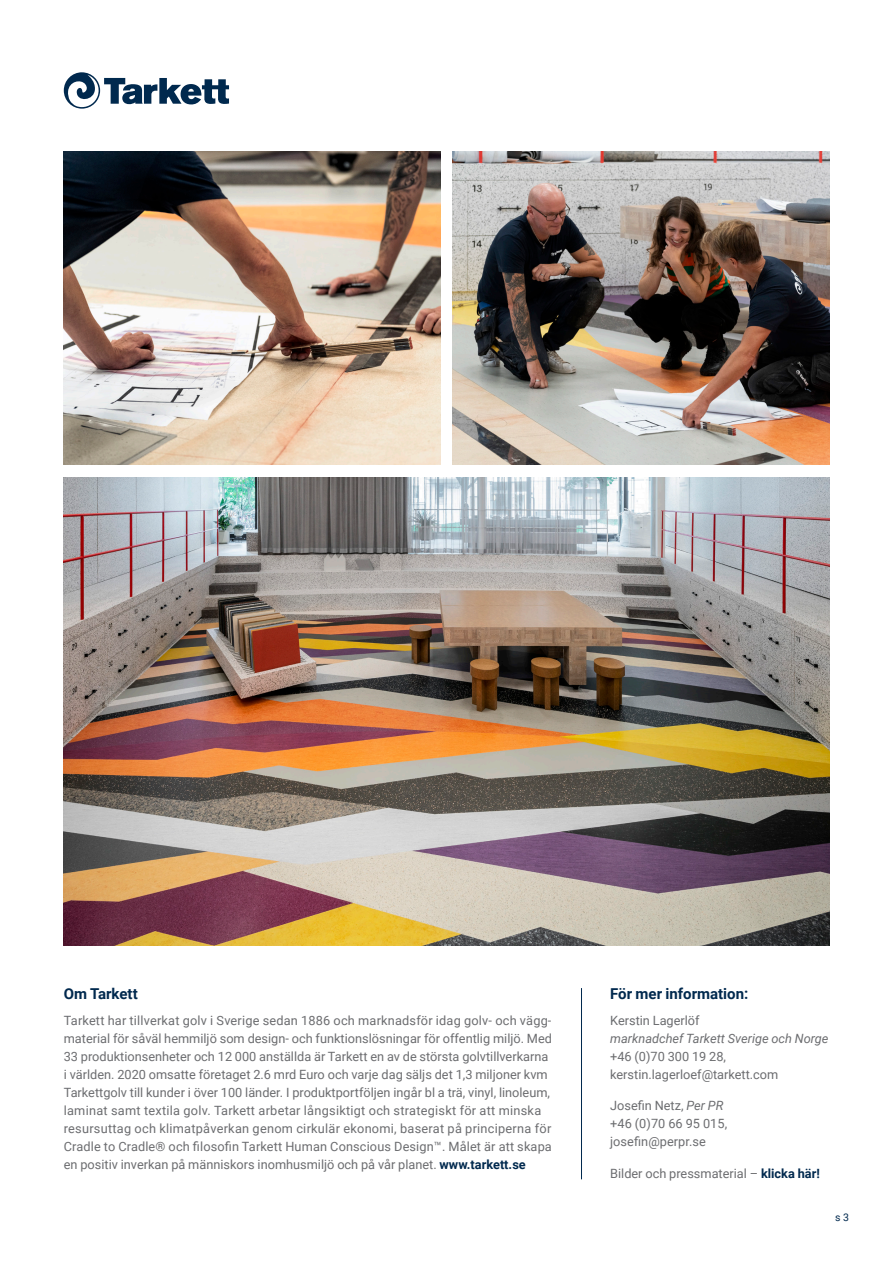
<style>
.page{position:relative;width:893px;height:1263px;background:#fff}
.page>*{position:absolute;margin:0;border:0;box-sizing:border-box;transform-origin:0 0}
.t1{font:700 15px "Roboto";color:#00294e}
.t2{font:12.75px/18px "Roboto";color:#6c6d70}
.t3{font:italic 12.75px "Roboto";color:#6c6d70}
.t4{font:10.5px "Roboto";color:#00294e}
.s1{font-weight:700;color:#00294e}
.s2{font-style:italic}
</style>
<div class="page">
<svg style="left:64px;top:72px;width:165px;height:37px"></svg>
<hr style="left:581px;top:988px;width:1px;height:191px;background:#00294e">
<img style="left:64px;top:152px;width:376px;height:312px">
<img style="left:64px;top:477px;width:765px;height:468px">
<img style="left:453px;top:152px;width:376px;height:312px">
<p class="t1" style="left:64px;top:983px;width:75px">Om Tarkett</p>
<p class="t2" style="left:64px;top:1011px;width:490px">Tarkett har tillverkat golv i Sverige sedan 1886 och marknadsför idag golv- och vägg&shy;material för såväl hemmiljö som design- och funktionslösningar för offentlig miljö. Med 33 produktionsenheter och 12 000 anställda är Tarkett en av de största golvtillverkarna i världen. 2020 omsatte företaget 2.6 mrd Euro och varje dag säljs det 1,3 miljoner kvm Tarkettgolv till kunder i över 100 länder. I produktportföljen ingår bl a trä, vinyl, linoleum, laminat samt textila golv. Tarkett arbetar långsiktigt och strategiskt för att minska resursuttag och klimatpåverkan genom cirkulär ekonomi, baserat på principerna för Cradle to Cradle® och filosofin Tarkett Human Conscious Design™. Målet är att skapa en positiv inverkan på människors inomhusmiljö och på vår planet. <span class="s1">www.tarkett.se</span></p>
<p class="t1" style="left:610px;top:983px;width:140px">För mer information:</p>
<p class="t2" style="left:610px;top:1011px;width:91px">Kerstin Lagerlöf</p>
<p class="t3" style="left:610px;top:1029px;width:220px">marknadchef Tarkett Sverige och Norge</p>
<p class="t2" style="left:610px;top:1047px;width:117px">+46 (0)70 300 19 28,</p>
<p class="t2" style="left:610px;top:1065px;width:170px">kerstin.lagerloef@tarkett.com</p>
<p class="t2" style="left:610px;top:1096px;width:115px">Josefin Netz, <span class="s2">Per PR</span></p>
<p class="t2" style="left:610px;top:1114px;width:119px">+46 (0)70 66 95 015,</p>
<p class="t2" style="left:610px;top:1132px;width:97px">josefin@perpr.se</p>
<p class="t2" style="left:610px;top:1164px;width:211px">Bilder och pressmaterial – <span class="s1">klicka här!</span></p>
<p class="t4" style="left:835px;top:1209px;width:15px">s 3</p>
</div>
